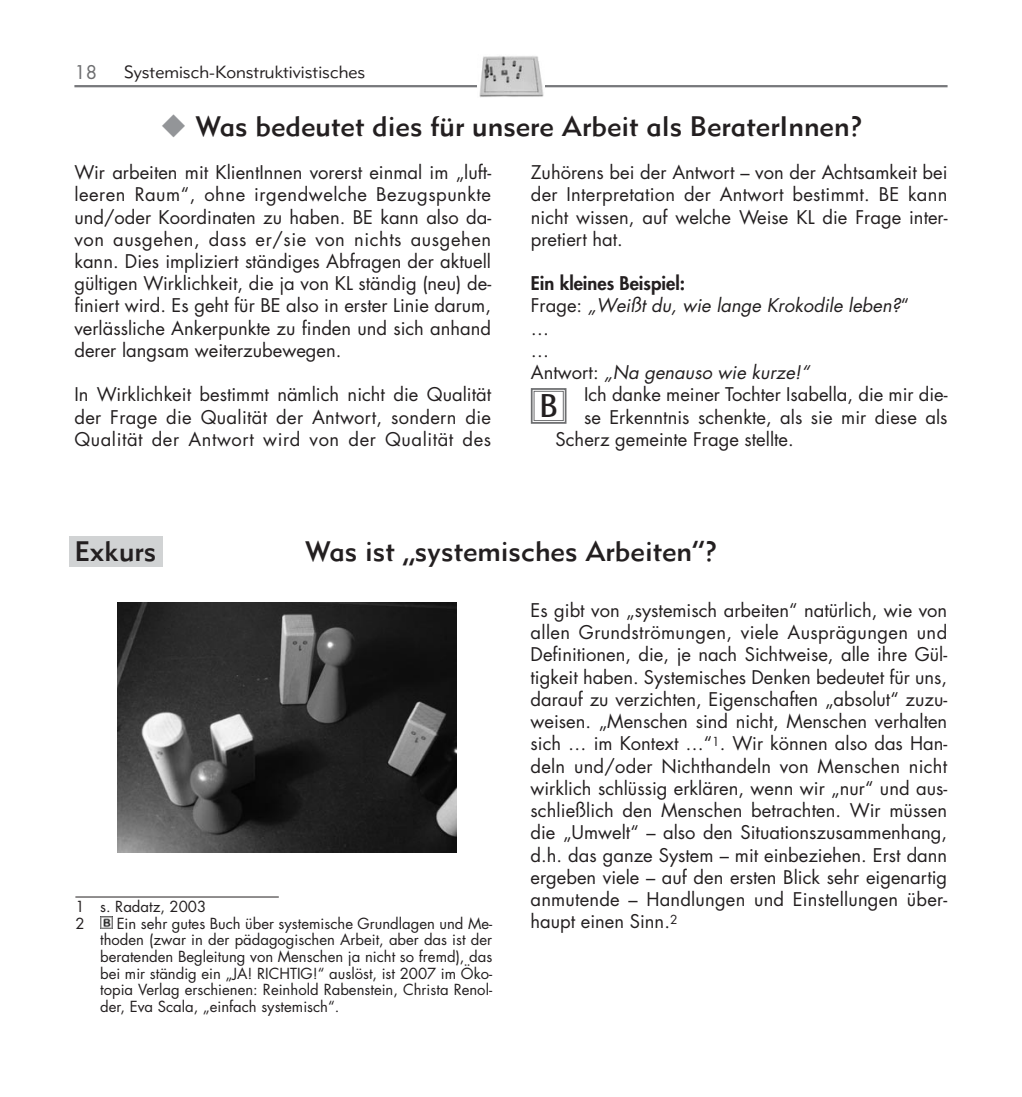
<style>
.page{position:relative;width:1022px;height:1097px;background:#fff}
.page>*{position:absolute;margin:0;border:0;box-sizing:border-box;transform-origin:0 0}
.t1{font:700 33.25px "Rotis Semi Sans";color:#231f20}
.t2{font:28px "Metro Medium Two";color:#231f20}
.t3{font:18.38px/22.2px "Futura";color:#231f20;text-align:justify}
.t4{font:italic 18.38px "Futura";color:#231f20}
.t5{font:800 18.38px "Futura";color:#231f20}
.t6{font:18.38px "Futura";color:#6d6e70}
.t7{font:17.5px "Metro Lite Two";color:#231f20}
.t8{font:14.88px/16.6px "Futura";color:#231f20}
.s1{color:#939598}
.s2{font-style:normal}
</style>
<div class="page">
<div style="left:69px;top:536px;width:94px;height:30px;background:#d1d3d4"></div>
<hr style="left:74px;top:85px;width:873px;height:2px;background:#77787b">
<hr style="left:75px;top:896px;width:204px;height:1px;background:#231f20">
<svg style="left:100px;top:916px;width:13px;height:12px"></svg>
<svg style="left:477px;top:56px;width:68px;height:42px;background:#c7c7c7"></svg>
<img style="left:118px;top:602px;width:338px;height:250px">
<div style="left:531px;top:388px;width:35px;height:36px;border:2px solid #6d6e70"></div>
<div style="left:534px;top:391px;width:30px;height:30px;border:1px solid #6d6e70"></div>
<p class="t6" style="left:74px;top:63px;width:24px">18</p>
<p class="t7" style="left:124px;top:66px;width:243px">Systemisch-Konstruktivistisches</p>
<p class="t2" style="left:160px;top:116px;width:704px"><span class="s1">◆</span> Was bedeutet dies für unsere Arbeit als BeraterInnen?</p>
<p class="t3" style="left:74px;top:163px;width:418px">Wir arbeiten mit KlientInnen vorerst einmal im „luft&shy;leeren Raum“, ohne irgendwelche Bezugspunkte und/oder Koordinaten zu haben. BE kann also da&shy;von ausgehen, dass er/sie von nichts ausgehen kann. Dies impliziert ständiges Abfragen der aktuell gültigen Wirklichkeit, die ja von KL ständig (neu) de&shy;finiert wird. Es geht für BE also in erster Linie darum, verlässliche Ankerpunkte zu finden und sich anhand derer langsam weiterzubewegen.</p>
<p class="t3" style="left:74px;top:385px;width:418px">In Wirklichkeit bestimmt nämlich nicht die Qualität der Frage die Qualität der Antwort, sondern die Qualität der Antwort wird von der Qualität des</p>
<p class="t3" style="left:531px;top:163px;width:418px">Zuhörens bei der Antwort – von der Achtsamkeit bei der Interpretation der Antwort bestimmt. BE kann nicht wissen, auf welche Weise KL die Frage inter&shy;pretiert hat.</p>
<p class="t5" style="left:531px;top:274px;width:156px">Ein kleines Beispiel:</p>
<p class="t4" style="left:531px;top:297px;width:380px"><span class="s2">F ra g e :</span> „Weißt du, wie lange Krokodile leben?<span class="s2">“</span></p>
<p class="t3" style="left:531px;top:318px;width:20px">…</p>
<p class="t3" style="left:531px;top:340px;width:20px">…</p>
<p class="t4" style="left:531px;top:364px;width:283px"><span class="s2">A n two rt :</span> „Na genauso wie kurze!“</p>
<p class="t3" style="left:584px;top:385px;width:365px">Ich danke meiner Tochter Isabella, die mir die-</p>
<p class="t3" style="left:584px;top:407px;width:365px">se Erkenntnis schenkte, als sie mir diese als</p>
<p class="t3" style="left:556px;top:429px;width:240px">Scherz gemeinte Frage stellte.</p>
<p class="t1" style="left:539px;top:394px;width:20px">B</p>
<p class="t2" style="left:74px;top:540px;width:83px">Exkurs</p>
<p class="t2" style="left:305px;top:540px;width:414px">Was ist „systemisches Arbeiten“?</p>
<p class="t8" style="left:75px;top:899px;width:132px">1 s. Radatz, 2003<br>2</p>
<p class="t8" style="left:100px;top:916px;width:394px;text-align:justify;text-indent:17px">Ein sehr gutes Buch über systemische Grundlagen und Me&shy;thoden (zwar in der pädagogischen Arbeit, aber das ist der beratenden Begleitung von Menschen ja nicht so fremd), das bei mir ständig ein „JA! RICHTIG!“ auslöst, ist 2007 im Öko&shy;topia Verlag erschienen: Reinhold Rabenstein, Christa Renol&shy;der, Eva Scala, „einfach systemisch“.</p>
<p class="t3" style="left:530px;top:600px;width:418px">Es gibt von „systemisch arbeiten“ natürlich, wie von allen Grundströmungen, viele Ausprägungen und Definitionen, die, je nach Sichtweise, alle ihre Gül&shy;tigkeit haben. Systemisches Denken bedeutet für uns, darauf zu verzichten, Eigenschaften „absolut“ zuzu&shy;weisen. „Menschen sind nicht, Menschen verhalten sich … im Kontext …“<sup>1</sup>. Wir können also das Han&shy;deln und/oder Nichthandeln von Menschen nicht wirklich schlüssig erklären, wenn wir „nur“ und aus&shy;schließlich den Menschen betrachten. Wir müssen die „Umwelt“ – also den Situationszusammenhang, d.h. das ganze System – mit einbeziehen. Erst dann ergeben viele – auf den ersten Blick sehr eigenartig anmutende – Handlungen und Einstellungen über&shy;haupt einen Sinn.<sup>2</sup></p>
</div>
